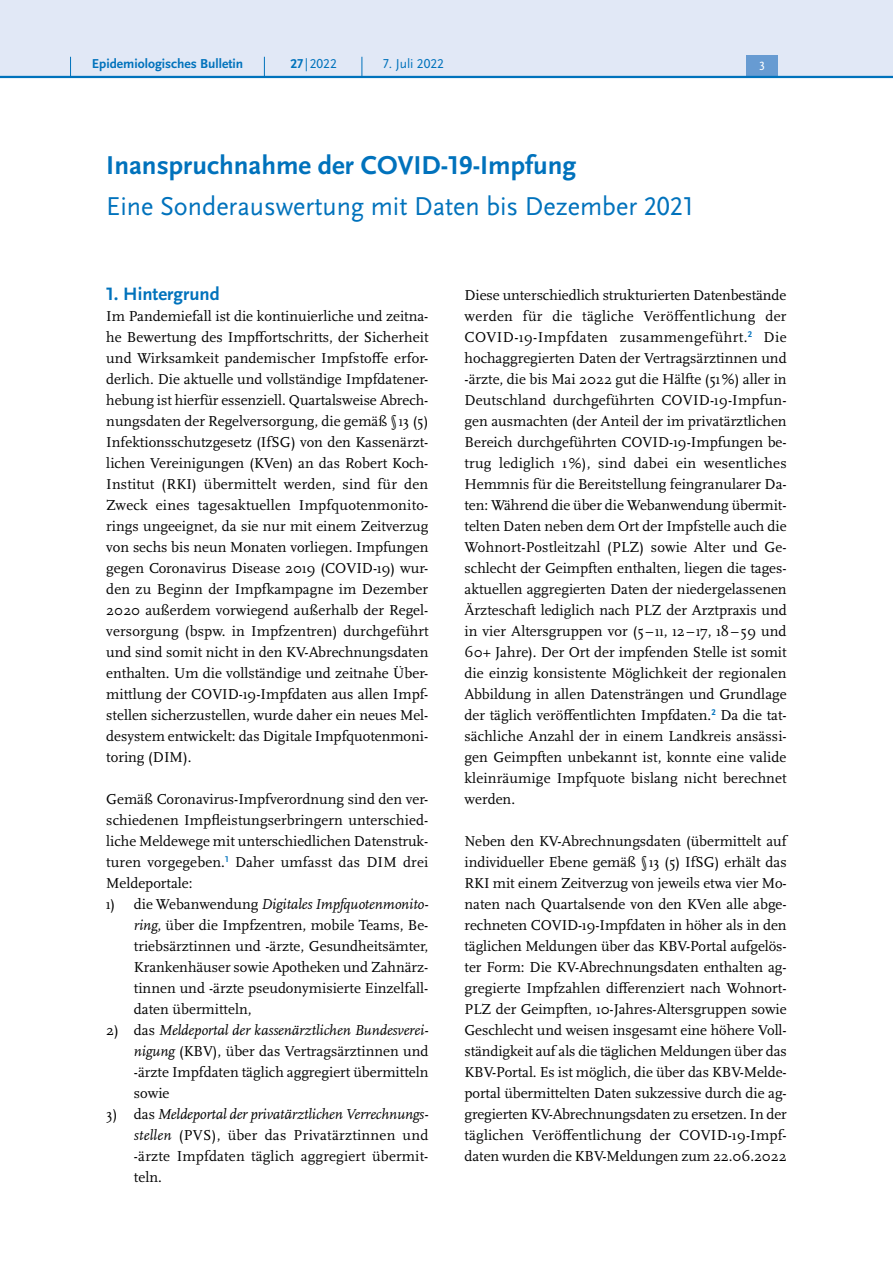
<style>
.page{position:relative;width:893px;height:1263px;background:#fff}
.page>*{position:absolute;margin:0;border:0;box-sizing:border-box;transform-origin:0 0}
.H2_-_Unterzeile{font:27px "Scala Sans Pro";color:#0072bc}
.H2{font:700 27px "Scala Sans Pro";color:#0072bc}
.H3_-_Neu{font:700 18.75px "Scala Sans Pro";color:#0072bc}
.P_-_Fließtext{font:15px/21px "Scala Pro";color:#000;text-align:justify}
.t1{font:700 13.5px "Scala Sans Pro";color:#0072bc}
.t2{font:13.5px "Scala Sans Pro";color:#0072bc}
.t3{font:12.45px "Scala Sans Pro";color:#fff}
.s1{font-weight:700}
.s2{font-style:italic}
</style>
<div class="page">
<div style="left:0;top:0;width:893px;height:77px;background:#e1e8f6"></div>
<div style="left:746px;top:55px;width:32px;height:21px;background:#679bd2"></div>
<hr style="left:0;top:76px;width:893px;height:2px;background:#0072bc">
<svg style="left:70px;top:57px;width:1px;height:19px"></svg>
<svg style="left:264px;top:57px;width:1px;height:19px"></svg>
<svg style="left:362px;top:57px;width:1px;height:19px"></svg>
<p class="t1" style="left:92px;top:55px;width:153px">Epidemiologisches Bulletin</p>
<p class="t2" style="left:290px;top:55px;width:48px"><span class="s1">27</span> |2022</p>
<p class="t2" style="left:383px;top:55px;width:62px">7. Juli 2022</p>
<p class="t3" style="left:759px;top:59px;width:7px">3</p>
<h2 class="H2" style="left:106px;top:149px;width:471px">Inanspruchnahme der COVID-19-Impfung</h2>
<p class="H2_-_Unterzeile" style="left:106px;top:190px;width:588px">Eine Sonderauswertung mit Daten bis Dezember 2021</p>
<h1 class="H3_-_Neu" style="left:106px;top:282px;width:115px">1. Hintergrund</h1>
<p class="P_-_Fließtext" style="left:106px;top:305px;width:324px">Im Pandemiefall ist die kontinuierliche und zeitna&shy;he Bewertung des Impffortschritts, der Sicherheit und Wirksamkeit pandemischer Impfstoffe erfor&shy;derlich. Die aktuelle und vollständige Impfdatener&shy;hebung ist hierfür essenziell. Quartalsweise Abrech&shy;nungsdaten der Regelversorgung, die gemäß §13 (5)<br>Infektionsschutzgesetz (IfSG) von den Kassenärzt&shy;lichen Vereinigungen (KVen) an das Robert Koch-Institut (RKI) übermittelt werden, sind für den Zweck eines tagesaktuellen Impfquotenmonito&shy;rings ungeeignet, da sie nur mit einem Zeitverzug von sechs bis neun Monaten vorliegen. Impfungen gegen Coronavirus Disease 2019 (COVID-19) wur&shy;den zu Beginn der Impfkampagne im Dezember 2020 außerdem vorwiegend außerhalb der Regel&shy;versorgung (bspw. in Impfzentren) durchgeführt und sind somit nicht in den KV-Abrechnungsdaten enthalten. Um die vollständige und zeitnahe Über&shy;mittlung der COVID-19-Impfdaten aus allen Impf&shy;stellen sicherzustellen, wurde daher ein neues Mel&shy;desystem entwickelt: das Digitale Impfquotenmoni&shy;toring (DIM).</p>
<p class="P_-_Fließtext" style="left:106px;top:788px;width:324px">Gemäß Coronavirus-Impfverordnung sind den ver&shy;schiedenen Impfleistungserbringern unterschied&shy;liche Meldewege mit unterschiedlichen Datenstruk&shy;turen vorgegeben.<sup>1</sup> Daher umfasst das DIM drei Meldeportale:</p>
<p class="P_-_Fließtext" style="left:134px;top:893px;width:296px;text-indent:-28px">1) die Webanwendung <span class="s2">Digitales Impfquotenmonito&shy;ring</span>, über die Impfzentren, mobile Teams, Be&shy;triebsärztinnen und -ärzte, Gesundheitsämter, Krankenhäuser sowie Apotheken und Zahnärz&shy;tinnen und -ärzte pseudonymisierte Einzelfall&shy;daten übermitteln,</p>
<p class="P_-_Fließtext" style="left:134px;top:1019px;width:296px;text-indent:-28px">2) das <span class="s2">Meldeportal der kassenärztlichen Bundesverei&shy;nigung</span> (KBV), über das Vertragsärztinnen und -ärzte Impfdaten täglich aggregiert übermitteln sowie</p>
<p class="P_-_Fließtext" style="left:134px;top:1103px;width:296px;text-indent:-28px">3) das <span class="s2">Meldeportal der privatärztlichen Verrechnungs&shy;stellen</span> (PVS), über das Privatärztinnen und -ärzte Impfdaten täglich aggregiert übermit&shy;teln.</p>
<p class="P_-_Fließtext" style="left:465px;top:284px;width:324px">Diese unterschiedlich strukturierten Datenbestände werden für die tägliche Veröffentlichung der COVID-19-Impfdaten zusammengeführt.<sup>2</sup> Die hochaggregierten Daten der Vertragsärztinnen und -ärzte, die bis Mai 2022 gut die Hälfte (51%) aller in Deutschland durchgeführten COVID-19-Impfun&shy;gen ausmachten (der Anteil der im privatärztlichen Bereich durchgeführten COVID-19-Impfungen be&shy;trug lediglich 1 %), sind dabei ein wesentliches Hemmnis für die Bereitstellung feingranularer Da&shy;ten: Während die über die Webanwendung übermit&shy;telten Daten neben dem Ort der Impfstelle auch die Wohnort-Postleitzahl (PLZ) sowie Alter und Ge&shy;schlecht der Geimpften enthalten, liegen die tages&shy;aktuellen aggregierten Daten der niedergelassenen Ärzteschaft lediglich nach PLZ der Arztpraxis und in vier Altersgruppen vor (5 – 11, 12– 17, 18– 59 und 60+ Jahre). Der Ort der impfenden Stelle ist somit die einzig konsistente Möglichkeit der regionalen Abbildung in allen Datensträngen und Grundlage der täglich veröffentlichten Impfdaten.<sup>2</sup> Da die tat&shy;sächliche Anzahl der in einem Landkreis ansässi&shy;gen Geimpften unbekannt ist, konnte eine valide kleinräumige Impfquote bislang nicht berechnet werden.</p>
<p class="P_-_Fließtext" style="left:465px;top:830px;width:324px">Neben den KV-Abrechnungsdaten (übermittelt auf individueller Ebene gemäß §13 (5) IfSG) erhält das RKI mit einem Zeitverzug von jeweils etwa vier Mo&shy;naten nach Quartalsende von den KVen alle abge&shy;rechneten COVID-19-Impfdaten in höher als in den täglichen Meldungen über das KBV-Portal aufgelös&shy;ter Form: Die KV-Abrechnungsdaten enthalten ag&shy;gregierte Impfzahlen differenziert nach Wohnort-PLZ der Geimpften, 10-Jahres-Altersgruppen sowie Geschlecht und weisen insgesamt eine höhere Voll&shy;ständigkeit auf als die täglichen Meldungen über das KBV-Portal. Es ist möglich, die über das KBV-Melde&shy;portal übermittelten Daten sukzessive durch die ag&shy;gregierten KV-Abrechnungsdaten zu ersetzen. In der täglichen Veröffentlichung der COVID-19-Impf&shy;daten wurden die KBV-Meldungen zum 22.06.2022</p>
</div>
